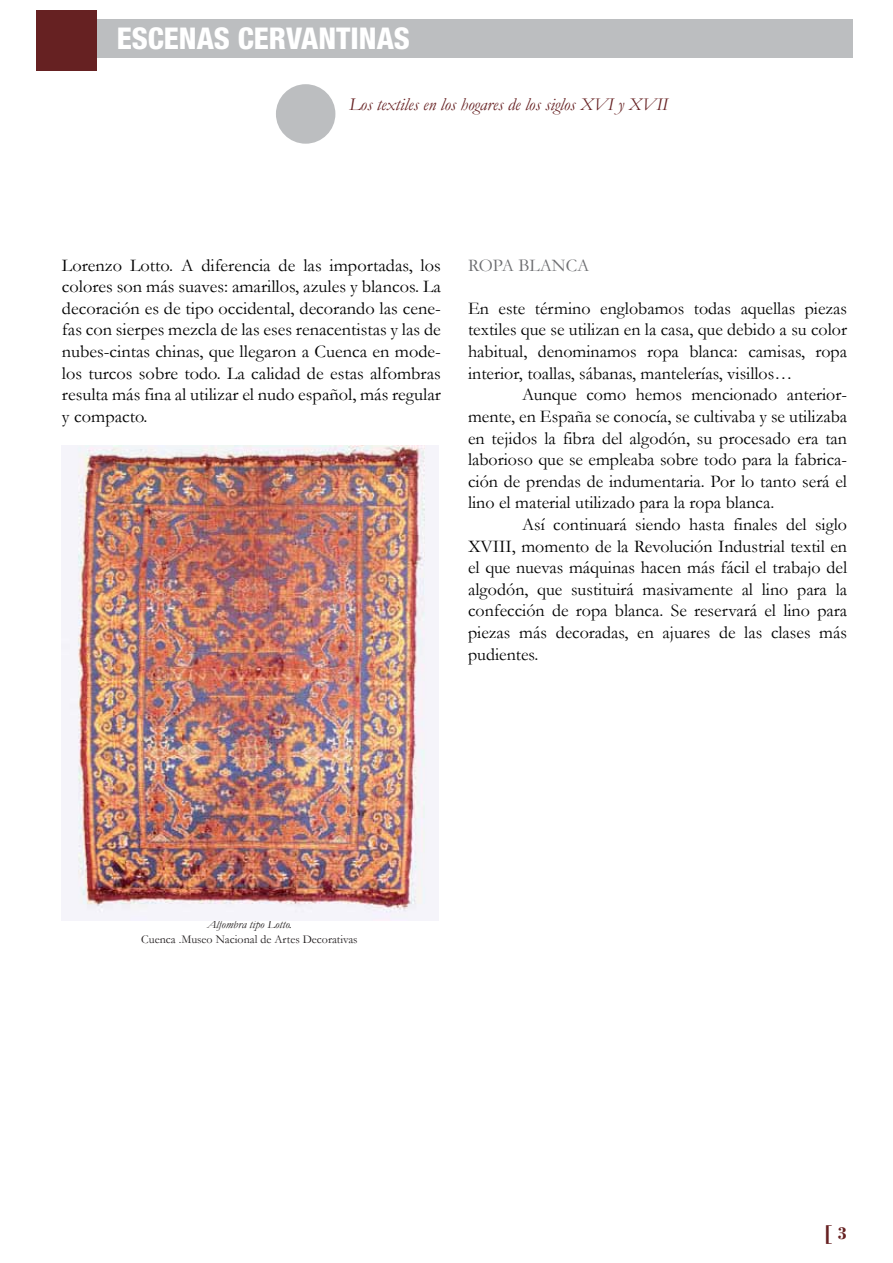
<style>
.page{position:relative;width:893px;height:1263px;background:#fff}
.page>*{position:absolute;margin:0;border:0;box-sizing:border-box;transform-origin:0 0}
.t1{font:800 condensed 30px "Helvetica Neue";color:#fff}
.t2{font:700 21px "Bodoni";color:#662122}
.t3{font:18px/21.6px "Garamond";color:#000;text-align:justify}
.t4{font:italic 18px "Garamond";color:#662122}
.t5{font:18px "Garamond";color:#6d6e71}
.t6{font:12px "Garamond";color:#231f20}
.t7{font:italic 12px "Garamond";color:#231f20}
.s1{font-size:18px}
</style>
<div class="page">
<div style="left:80px;top:20px;width:773px;height:38px;background:#bcbec0"></div>
<div style="left:36px;top:11px;width:60px;height:60px;background:#662122"></div>
<div style="left:276px;top:84px;width:59px;height:60px;background:#bcbec0;border-radius:50%"></div>
<img style="left:62px;top:445px;width:377px;height:475px">
<h1 class="t1" style="left:117px;top:19px;width:295px">ESCENAS CERVANTINAS</h1>
<p class="t4" style="left:349px;top:92px;width:320px">Los textiles en los hogares de los siglos XVI y XVII</p>
<p class="t3" style="left:62px;top:254px;width:381px">Lorenzo Lotto. A diferencia de las importadas, los colores son más suaves: amarillos, azules y blancos. La decoración es de tipo occidental, decorando las cene&shy;fas con sierpes mezcla de las eses renacentistas y las de nubes-cintas chinas, que llegaron a Cuenca en mode&shy;los turcos sobre todo. La calidad de estas alfombras resulta más fina al utilizar el nudo español, más regular y compacto.</p>
<p class="t5" style="left:468px;top:253px;width:123px">ROPA BLANCA</p>
<p class="t3" style="left:468px;top:297px;width:381px">En este término englobamos todas aquellas piezas textiles que se utilizan en la casa, que debido a su color habitual, denominamos ropa blanca: camisas, ropa interior, toallas, sábanas, mantelerías, visillos…</p>
<p class="t3" style="left:468px;top:383px;width:381px;text-indent:54px">Aunque como hemos mencionado anterior&shy;mente, en España se conocía, se cultivaba y se utilizaba en tejidos la fibra del algodón, su procesado era tan laborioso que se empleaba sobre todo para la fabrica&shy;ción de prendas de indumentaria. Por lo tanto será el lino el material utilizado para la ropa blanca.</p>
<p class="t3" style="left:468px;top:513px;width:381px;text-indent:54px">Así continuará siendo hasta finales del siglo XVIII, momento de la Revolución Industrial textil en el que nuevas máquinas hacen más fácil el trabajo del algodón, que sustituirá masivamente al lino para la confección de ropa blanca. Se reservará el lino para piezas más decoradas, en ajuares de las clases más pudientes.</p>
<p class="t7" style="left:207px;top:916px;width:86px">Alfombra tipo Lotto.</p>
<p class="t6" style="left:141px;top:931px;width:218px">Cuenca .Museo Nacional de Artes Decorativas</p>
<p class="t2" style="left:824px;top:1220px;width:24px">[ <span class="s1">3</span></p>
</div>
